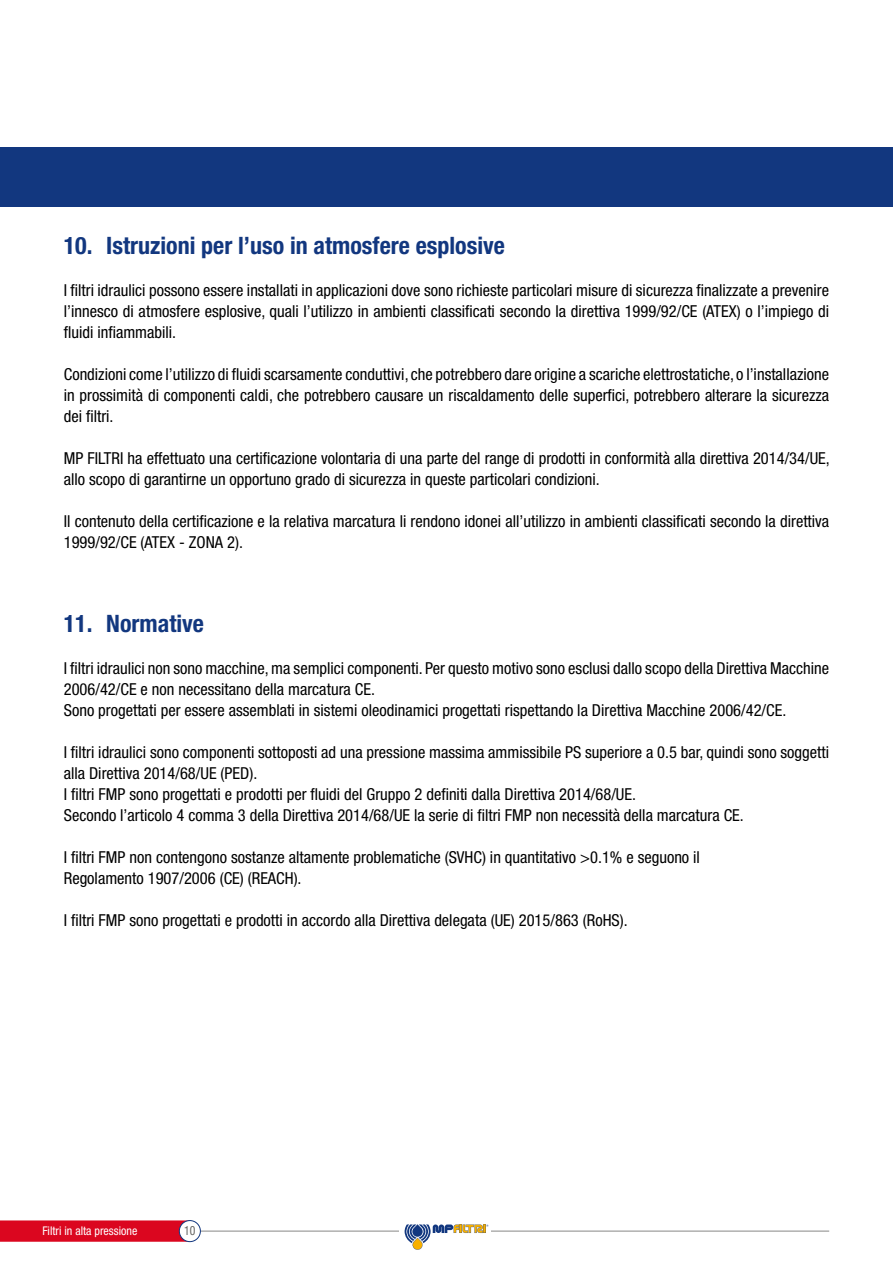
<style>
.page{position:relative;width:893px;height:1263px;background:#fff}
.page>*{position:absolute;margin:0;border:0;box-sizing:border-box;transform-origin:0 0}
.t1{font:700 condensed 24px "Helvetica Neue LT Std";color:#12377f}
.t2{font:condensed 16.5px/21px "Helvetica Neue LT Std";color:#000}
.t3{font:condensed 12.75px "Helvetica Neue LT Std";color:#636362;scale:.92 1}
.t4{font:condensed 12px "Helvetica Neue LT Std";color:#fff}
</style>
<div class="page">
<hr style="left:200px;top:1231px;width:629px;height:1px;background:#878786">
<svg style="left:0;top:1220px;width:195px;height:22px;background:#db0e26"></svg>
<div style="left:179px;top:1220px;width:21px;height:21px;background:#fff;border-radius:50%"></div>
<div style="left:179px;top:1220px;width:21px;height:22px;border:1px solid #12377f;border-radius:50%"></div>
<div style="left:399px;top:1228px;width:92px;height:6px;background:#fff"></div>
<svg style="left:405px;top:1224px;width:83px;height:26px"></svg>
<div style="left:0;top:147px;width:893px;height:59px;background:#12377f"></div>
<h1 class="t1" style="left:64px;top:231px;width:443px">10. Istruzioni per l’uso in atmosfere esplosive</h1>
<p class="t2" style="left:64px;top:279px;width:767px;text-align:justify">I filtri idraulici possono essere installati in applicazioni dove sono richieste particolari misure di sicurezza finalizzate a prevenire l’innesco di atmosfere esplosive, quali l’utilizzo in ambienti classificati secondo la direttiva 1999/92/CE (ATEX) o l’impiego di fluidi infiammabili.</p>
<p class="t2" style="left:64px;top:363px;width:767px;text-align:justify">Condizioni come l’utilizzo di fluidi scarsamente conduttivi, che potrebbero dare origine a scariche elettrostatiche, o l’installazione in prossimità di componenti caldi, che potrebbero causare un riscaldamento delle superfici, potrebbero alterare la sicurezza dei filtri.</p>
<p class="t2" style="left:64px;top:447px;width:768px">MP FILTRI ha effettuato una certificazione volontaria di una parte del range di prodotti in conformità alla direttiva 2014/34/UE, allo scopo di garantirne un opportuno grado di sicurezza in queste particolari condizioni.</p>
<p class="t2" style="left:64px;top:510px;width:767px">Il contenuto della certificazione e la relativa marcatura li rendono idonei all’utilizzo in ambienti classificati secondo la direttiva<br>1999/92/CE (ATEX - ZONA 2).</p>
<h1 class="t1" style="left:64px;top:609px;width:142px">11. Normative</h1>
<p class="t2" style="left:64px;top:657px;width:767px">I filtri idraulici non sono macchine, ma semplici componenti. Per questo motivo sono esclusi dallo scopo della Direttiva Macchine<br>2006/42/CE e non necessitano della marcatura CE.<br>Sono progettati per essere assemblati in sistemi oleodinamici progettati rispettando la Direttiva Macchine 2006/42/CE.</p>
<p class="t2" style="left:64px;top:741px;width:767px">I filtri idraulici sono componenti sottoposti ad una pressione massima ammissibile PS superiore a 0.5 bar, quindi sono soggetti alla Direttiva 2014/68/UE (PED).<br>I filtri FMP sono progettati e prodotti per fluidi del Gruppo 2 definiti dalla Direttiva 2014/68/UE.<br>Secondo l’articolo 4 comma 3 della Direttiva 2014/68/UE la serie di filtri FMP non necessità della marcatura CE.</p>
<p class="t2" style="left:64px;top:846px;width:638px">I filtri FMP non contengono sostanze altamente problematiche (SVHC) in quantitativo &gt;0.1% e seguono il<br>Regolamento 1907/2006 (CE) (REACH).</p>
<p class="t2" style="left:64px;top:909px;width:565px">I filtri FMP sono progettati e prodotti in accordo alla Direttiva delegata (UE) 2015/863 (RoHS).</p>
<p class="t4" style="left:43px;top:1223px;width:96px">Filtri in alta pressione</p>
<p class="t3" style="left:184px;top:1223px;width:14px">10</p>
</div>
